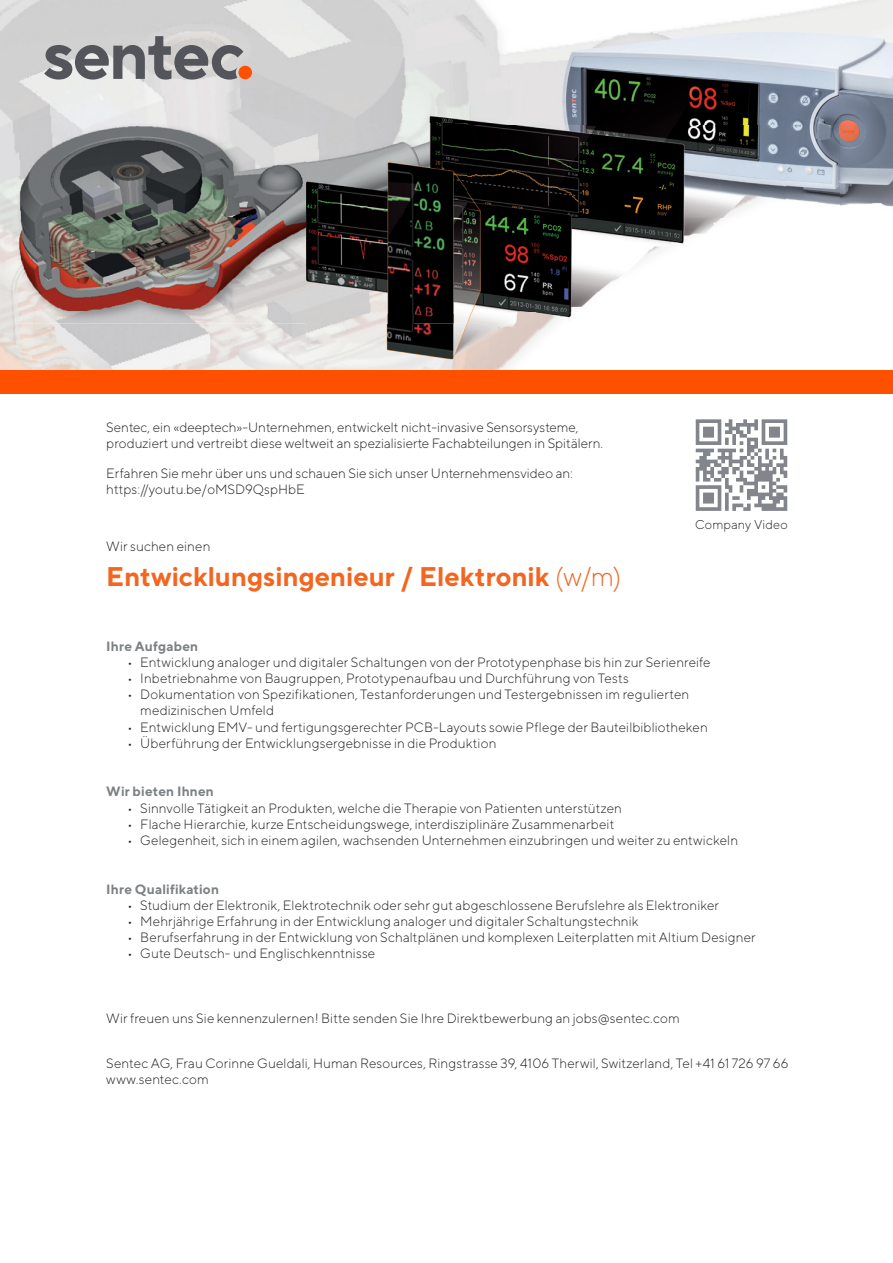
<style>
.page{position:relative;width:893px;height:1263px;background:#fff}
.page>*{position:absolute;margin:0;border:0;box-sizing:border-box;transform-origin:0 0}
.t1{font:700 27px "TT Norms";letter-spacing:-.005em;color:#f36621}
.t2{font:300 13.5px/16.2px "TT Norms";letter-spacing:.005em;color:#231f20}
.t3{font:700 13.5px "TT Norms";letter-spacing:.01em;color:#7d8183}
.t4{font:300 12.75px "TT Norms";letter-spacing:.01em;color:#231f20}
.s1{font-weight:300}
</style>
<div class="page">
<img style="left:0;top:393px;width:893px;height:1px">
<img style="left:0;top:0;width:315px;height:143px">
<img style="left:315px;top:0;width:578px;height:32px">
<img style="left:0;top:143px;width:52px;height:227px">
<img style="left:52px;top:324px;width:263px;height:46px">
<img style="left:315px;top:359px;width:201px;height:11px">
<div style="left:0;top:370px;width:893px;height:23px;background:#ff5000"></div>
<img style="left:15px;top:123px;width:291px;height:201px">
<img style="left:16px;top:123px;width:397px;height:191px">
<img style="left:306px;top:32px;width:107px;height:91px">
<img style="left:413px;top:32px;width:427px;height:93px">
<img style="left:840px;top:32px;width:53px;height:175px">
<img style="left:467px;top:125px;width:373px;height:188px">
<img style="left:306px;top:313px;width:266px;height:46px">
<img style="left:306px;top:123px;width:161px;height:50px">
<img style="left:413px;top:173px;width:54px;height:151px">
<img style="left:306px;top:314px;width:108px;height:10px">
<div style="left:238px;top:66px;width:14px;height:13px;background:#ff5000;border-radius:50%"></div>
<svg style="left:44px;top:36px;width:199px;height:44px;background:#9d9c9d"></svg>
<div style="left:692px;top:416px;width:99px;height:98px;background:linear-gradient(to right,#fff,#fff)"></div>
<svg style="left:696px;top:419px;width:91px;height:92px"></svg>
<p class="t2" style="left:106px;top:419px;width:498px">Sentec, ein «deeptech»-Unternehmen, entwickelt nicht-invasive Sensorsysteme, produziert und vertreibt diese weltweit an spezialisierte Fachabteilungen in Spitälern.</p>
<p class="t2" style="left:106px;top:465px;width:468px">Erfahren Sie mehr über uns und schauen Sie sich unser Unternehmensvideo an: https://youtu.be/oMSD9QspHbE</p>
<p class="t2" style="left:106px;top:538px;width:106px">Wir suchen einen</p>
<h1 class="t1" style="left:106px;top:559px;width:517px">Entwicklungsingenieur / Elektronik <span class="s1">(w/m)</span></h1>
<p class="t4" style="left:695px;top:517px;width:94px">Company Video</p>
<p class="t3" style="left:106px;top:637px;width:94px">Ihre Aufgaben</p>
<p class="t2" style="left:128px;top:654px;width:585px">• Entwicklung analoger und digitaler Schaltungen von der Prototypenphase bis hin zur Serienreife</p>
<p class="t2" style="left:128px;top:670px;width:503px">• Inbetriebnahme von Baugruppen, Prototypenaufbau und Durchführung von Tests</p>
<p class="t2" style="left:140px;top:686px;width:550px;text-indent:-13px">• Dokumentation von Spezifikationen, Testanforderungen und Testergebnissen im regulierten medizinischen Umfeld</p>
<p class="t2" style="left:128px;top:718px;width:582px">• Entwicklung EMV- und fertigungsgerechter PCB-Layouts sowie Pflege der Bauteilbibliotheken</p>
<p class="t2" style="left:128px;top:735px;width:370px">• Überführung der Entwicklungsergebnisse in die Produktion</p>
<p class="t3" style="left:106px;top:783px;width:109px">Wir bieten Ihnen</p>
<p class="t2" style="left:128px;top:799px;width:496px">• Sinnvolle Tätigkeit an Produkten, welche die Therapie von Patienten unterstützen</p>
<p class="t2" style="left:128px;top:816px;width:488px">• Flache Hierarchie, kurze Entscheidungswege, interdisziplinäre Zusammenarbeit</p>
<p class="t2" style="left:128px;top:832px;width:612px">• Gelegenheit, sich in einem agilen, wachsenden Unternehmen einzubringen und weiter zu entwickeln</p>
<p class="t3" style="left:106px;top:880px;width:114px">Ihre Qualifikation</p>
<p class="t2" style="left:128px;top:897px;width:593px">• Studium der Elektronik, Elektrotechnik oder sehr gut abgeschlossene Berufslehre als Elektroniker</p>
<p class="t2" style="left:128px;top:913px;width:512px">• Mehrjährige Erfahrung in der Entwicklung analoger und digitaler Schaltungstechnik</p>
<p class="t2" style="left:128px;top:929px;width:630px">• Berufserfahrung in der Entwicklung von Schaltplänen und komplexen Leiterplatten mit Altium Designer</p>
<p class="t2" style="left:128px;top:945px;width:249px">• Gute Deutsch- und Englischkenntnisse</p>
<p class="t2" style="left:106px;top:1010px;width:575px">Wir freuen uns Sie kennenzulernen! Bitte senden Sie Ihre Direktbewerbung an jobs@sentec.com</p>
<p class="t2" style="left:106px;top:1054px;width:684px">Sentec AG, Frau Corinne Gueldali, Human Resources, Ringstrasse 39, 4106 Therwil, Switzerland, Tel +41 61 726 97 66 www.sentec.com</p>
</div>
